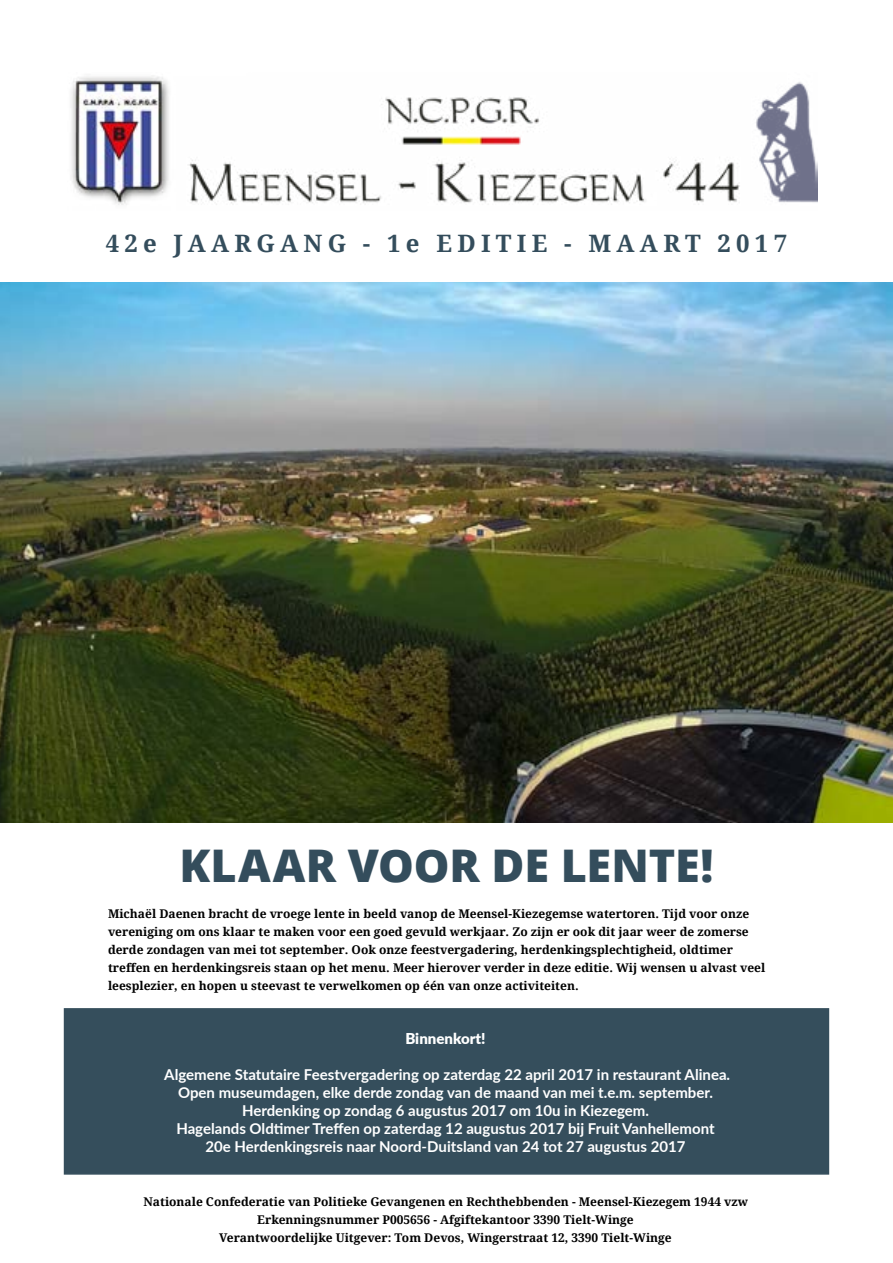
<style>
.page{position:relative;width:893px;height:1263px;background:#fff}
.page>*{position:absolute;margin:0;border:0;box-sizing:border-box;transform-origin:0 0}
.t1{font:800 45px "Open Sans";letter-spacing:-.005em;color:#344d5c}
.t2{font:700 24px "Droid Serif";letter-spacing:.22em;color:#344d5c}
.t3{font:700 15px/18px "Lato";color:#fff;text-align:center}
.t4{font:900 15px "Lato";color:#fff}
.t5{font:700 12px/18px "Droid Serif";color:#000;text-align:center}
</style>
<div class="page">
<img style="left:0;top:282px;width:893px;height:541px">
<img style="left:71px;top:75px;width:747px;height:130px">
<div style="left:64px;top:1008px;width:765px;height:167px;background:#354e5c;border:2px solid #354e5c"></div>
<h2 class="t2" style="left:106px;top:227px;width:683px">42e JAARGANG - 1e EDITIE - MAART 2017</h2>
<h1 class="t1" style="left:179px;top:831px;width:536px">KLAAR VOOR DE LENTE!</h1>
<p class="t5" style="left:108px;top:904px;width:659px;text-align:left">Michaël Daenen bracht de vroege lente in beeld vanop de Meensel-Kiezegemse watertoren. Tijd voor onze vereniging om ons klaar te maken voor een goed gevuld werkjaar. Zo zijn er ook dit jaar weer de zomerse derde zondagen van mei tot september. Ook onze feestvergadering, herdenkingsplechtigheid, oldtimer treffen en herdenkingsreis staan op het menu. Meer hierover verder in deze editie. Wij wensen u alvast veel leesplezier, en hopen u steevast te verwelkomen op één van onze activiteiten.</p>
<p class="t4" style="left:405px;top:1027px;width:82px">Binnenkort!</p>
<p class="t3" style="left:164px;top:1065px;width:567px">Algemene Statutaire Feestvergadering op zaterdag 22 april 2017 in restaurant Alinea.<br>Open museumdagen, elke derde zondag van de maand van mei t.e.m. september.<br>Herdenking op zondag 6 augustus 2017 om 10u in Kiezegem.<br>Hagelands Oldtimer Treffen op zaterdag 12 augustus 2017 bij Fruit Vanhellemont 20e Herdenkingsreis naar Noord-Duitsland van 24 tot 27 augustus 2017</p>
<p class="t5" style="left:144px;top:1192px;width:606px">Nationale Confederatie van Politieke Gevangenen en Rechthebbenden - Meensel-Kiezegem 1944 vzw</p>
<p class="t5" style="left:219px;top:1210px;width:454px">Erkenningsnummer P005656 - Afgiftekantoor 3390 Tielt-Winge<br>Verantwoordelijke Uitgever: Tom Devos, Wingerstraat 12, 3390 Tielt-Winge</p>
</div>
